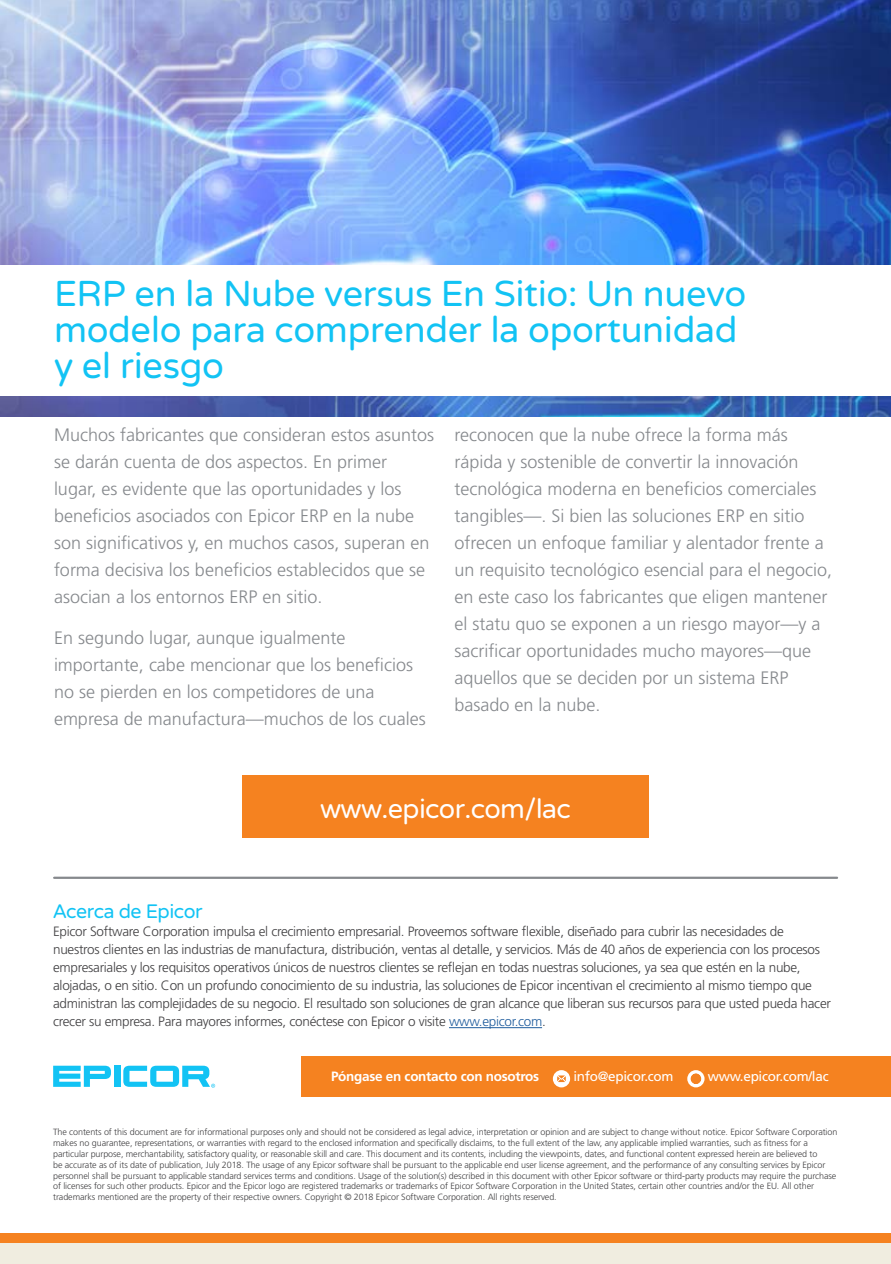
<style>
.page{position:relative;width:891px;height:1264px;background:#fff}
.page>*{position:absolute;margin:0;border:0;box-sizing:border-box;transform-origin:0 0}
.t1{font:36px/36px "Varela Round";letter-spacing:-.01em;color:#12c3f4}
.t2{font:27px "Varela Round";letter-spacing:-.025em;color:#fff}
.t3{font:19.5px "Varela Round";letter-spacing:-.025em;color:#12c3f4}
.t4{font:300 18px/27px "Frutiger LT Std";color:#86898d}
.t5{font:300 13.5px/18px "Frutiger LT Std";letter-spacing:-.02em;color:#414042}
.t6{font:13.5px "Frutiger LT Std";letter-spacing:-.02em;color:#fff}
.t7{font:700 13.5px "Frutiger LT Std";letter-spacing:-.02em;color:#fff}
.t8{font:300 9px/10.8px "Frutiger LT Std";letter-spacing:-.01em;color:#414042}
.s1{color:#215e9e}
</style>
<div class="page">
<hr style="left:449px;top:1027px;width:93px;height:1px;background:#215e9e">
<div style="left:302px;top:1056px;width:589px;height:41px;background:#f58220"></div>
<div style="left:553px;top:1070px;width:17px;height:17px;background:#fff;border-radius:50%"></div>
<svg style="left:557px;top:1075px;width:9px;height:7px"></svg>
<svg style="left:687px;top:1070px;width:18px;height:17px"></svg>
<svg style="left:691px;top:1073px;width:10px;height:10px"></svg>
<hr style="left:54px;top:876px;width:783px;height:3px;background:#86898d">
<div style="left:114px;top:1065px;width:6px;height:22px;background:#12c3f4"></div>
<svg style="left:53px;top:1065px;width:58px;height:22px"></svg>
<svg style="left:123px;top:1065px;width:92px;height:22px"></svg>
<div style="left:0;top:1233px;width:891px;height:10px;background:#f58220"></div>
<div style="left:0;top:1243px;width:891px;height:21px;background:#f0ede0"></div>
<img style="left:0;top:0;width:891px;height:417px">
<div style="left:0;top:265px;width:891px;height:131px;background:#fff"></div>
<div style="left:242px;top:775px;width:407px;height:63px;background:#f58220"></div>
<p class="t1" style="left:54px;top:277px;width:694px">ERP en la Nube versus En Sitio: Un nuevo modelo para comprender la oportunidad y el riesgo</p>
<p class="t4" style="left:54px;top:421px;width:382px">Muchos fabricantes que consideran estos asuntos se darán cuenta de dos aspectos. En primer<br>lugar, es evidente que las oportunidades y los beneficios asociados con Epicor ERP en la nube son significativos y, en muchos casos, superan en forma decisiva los beneficios establecidos que se asocian a los entornos ERP en sitio.</p>
<p class="t4" style="left:54px;top:624px;width:373px">En segundo lugar, aunque igualmente importante, cabe mencionar que los beneficios no se pierden en los competidores de una empresa de manufactura—muchos de los cuales</p>
<p class="t4" style="left:454px;top:421px;width:379px">reconocen que la nube ofrece la forma más rápida y sostenible de convertir la innovación tecnológica moderna en beneficios comerciales tangibles—. Si bien las soluciones ERP en sitio ofrecen un enfoque familiar y alentador frente a un requisito tecnológico esencial para el negocio, en este caso los fabricantes que eligen mantener el statu quo se exponen a un riesgo mayor—y a sacrificar oportunidades mucho mayores—que aquellos que se deciden por un sistema ERP basado en la nube.</p>
<p class="t2" style="left:320px;top:793px;width:252px">www.epicor.com/lac</p>
<h3 class="t3" style="left:53px;top:900px;width:151px">Acerca de Epicor</h3>
<p class="t5" style="left:53px;top:923px;width:779px">Epicor Software Corporation impulsa el crecimiento empresarial. Proveemos software flexible, diseñado para cubrir las necesidades de nuestros clientes en las industrias de manufactura, distribución, ventas al detalle, y servicios. Más de 40 años de experiencia con los procesos empresariales y los requisitos operativos únicos de nuestros clientes se reflejan en todas nuestras soluciones, ya sea que estén en la nube, alojadas, o en sitio. Con un profundo conocimiento de su industria, las soluciones de Epicor incentivan el crecimiento al mismo tiempo que administran las complejidades de su negocio. El resultado son soluciones de gran alcance que liberan sus recursos para que usted pueda hacer crecer su empresa. Para mayores informes, conéctese con Epicor o visite <span class="s1">www.epicor.com</span>.</p>
<h3 class="t7" style="left:331px;top:1068px;width:210px">Póngase en contacto con nosotros</h3>
<h3 class="t6" style="left:573px;top:1068px;width:102px">info@epicor.com</h3>
<h3 class="t6" style="left:708px;top:1068px;width:122px">www.epicor.com/lac</h3>
<p class="t8" style="left:53px;top:1127px;width:786px">The contents of this document are for informational purposes only and should not be considered as legal advice, interpretation or opinion and are subject to change without notice. Epicor Software Corporation makes no guarantee, representations, or warranties with regard to the enclosed information and specifically disclaims, to the full extent of the law, any applicable implied warranties, such as fitness for a particular purpose, merchantability, satisfactory quality, or reasonable skill and care. This document and its contents, including the viewpoints, dates, and functional content expressed herein are believed to<br>be accurate as of its date of publication, July 2018. The usage of any Epicor software shall be pursuant to the applicable end user license agreement, and the performance of any consulting services by Epicor personnel shall be pursuant to applicable standard services terms and conditions. Usage of the solution(s) described in this document with other Epicor software or third-party products may require the purchase of licenses for such other products. Epicor and the Epicor logo are registered trademarks or trademarks of Epicor Software Corporation in the United States, certain other countries and/or the EU. All other trademarks mentioned are the property of their respective owners. Copyright © 2018 Epicor Software Corporation. All rights reserved.</p>
</div>
